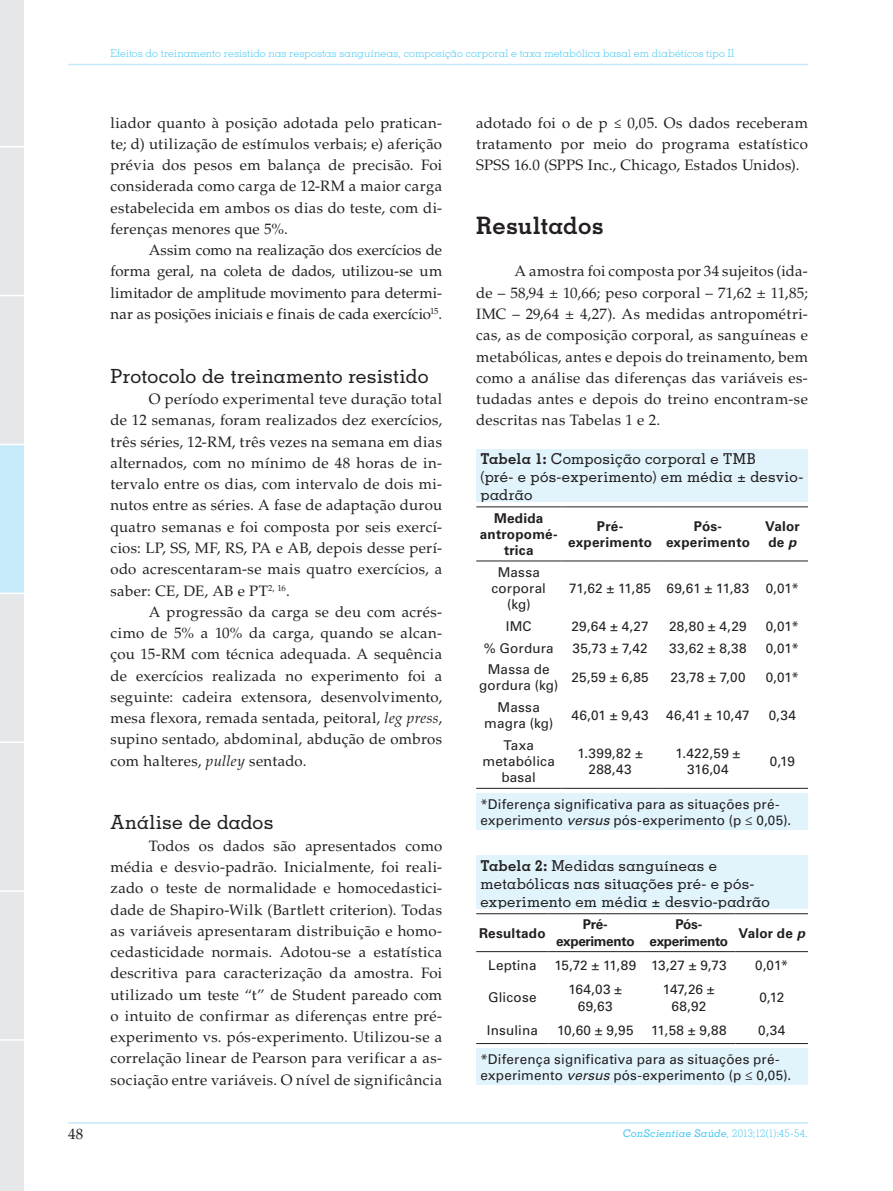
<style>
.page{position:relative;width:893px;height:1191px;background:#fff}
.page>*{position:absolute;margin:0;border:0;box-sizing:border-box;transform-origin:0 0}
.CS_Subtitulo{font:700 24px "Memphis LT Std";letter-spacing:.005em;color:#231f20}
.CS_Subtitulo_2{font:500 19.5px "Memphis LT Std";color:#231f20}
.CS_Normal{font:15px/21.3px "Palatino LT Std";letter-spacing:.02em;color:#231f20;text-align:justify}
.CS_Tabela_-_titulo{font:500 15px/18px "Memphis LT Std";letter-spacing:.015em;color:#231f20}
.CS_Tabela_-_corpo{font:13.5px/16.2px "Univers LT Std";letter-spacing:.015em;color:#231f20;text-align:center}
.t1{font:700 13.5px/16.2px "Univers LT Std";letter-spacing:.015em;color:#231f20;text-align:center}
.t2{font:700 13.5px/16.2px "Univers LT Std";letter-spacing:-.025em;color:#231f20;text-align:center}
.CS_Tabela_-_corpo-2{font:13.5px "Univers LT Std";letter-spacing:-.005em;color:#231f20}
.t3{font:300 10.5px "Memphis LT Std";letter-spacing:.025em;color:#40c7f4}
.t4{font:300 10.5px "Memphis LT Std";letter-spacing:.005em;color:#40c7f4}
.s1{font-style:italic}
.s2{font-weight:700}
.s3{font-weight:500;font-style:italic}
</style>
<div class="page">
<hr style="left:68px;top:64px;width:740px;height:1px;background:#c6eafa">
<hr style="left:68px;top:1122px;width:740px;height:1px;background:#c6eafa">
<svg style="left:0;top:0;width:25px;height:1191px;background:#e3e8ec"></svg>
<div style="left:476px;top:448px;width:332px;height:381px;background:#e1f4fc"></div>
<div style="left:476px;top:502px;width:332px;height:290px;background:#fff"></div>
<hr style="left:476px;top:788px;width:85px;height:1px;background:#231f20">
<hr style="left:561px;top:788px;width:98px;height:1px;background:#231f20">
<hr style="left:659px;top:788px;width:98px;height:1px;background:#231f20">
<hr style="left:757px;top:788px;width:51px;height:1px;background:#231f20">
<hr style="left:476px;top:506px;width:85px;height:1px;background:#231f20">
<hr style="left:561px;top:506px;width:98px;height:1px;background:#231f20">
<hr style="left:659px;top:506px;width:98px;height:1px;background:#231f20">
<hr style="left:757px;top:506px;width:51px;height:1px;background:#231f20">
<hr style="left:476px;top:561px;width:85px;height:1px;background:#231f20">
<hr style="left:561px;top:561px;width:98px;height:1px;background:#231f20">
<hr style="left:659px;top:561px;width:98px;height:1px;background:#231f20">
<hr style="left:757px;top:561px;width:51px;height:1px;background:#231f20">
<div style="left:476px;top:855px;width:332px;height:229px;background:#e1f4fc"></div>
<div style="left:476px;top:909px;width:332px;height:139px;background:#fff"></div>
<hr style="left:476px;top:913px;width:73px;height:1px;background:#231f20">
<hr style="left:549px;top:913px;width:93px;height:1px;background:#231f20">
<hr style="left:642px;top:913px;width:94px;height:1px;background:#231f20">
<hr style="left:736px;top:913px;width:72px;height:1px;background:#231f20">
<hr style="left:476px;top:951px;width:73px;height:1px;background:#231f20">
<hr style="left:549px;top:951px;width:93px;height:1px;background:#231f20">
<hr style="left:642px;top:951px;width:94px;height:1px;background:#231f20">
<hr style="left:736px;top:951px;width:72px;height:1px;background:#231f20">
<hr style="left:476px;top:1043px;width:73px;height:1px;background:#231f20">
<hr style="left:549px;top:1043px;width:93px;height:1px;background:#231f20">
<hr style="left:642px;top:1043px;width:94px;height:1px;background:#231f20">
<hr style="left:736px;top:1043px;width:72px;height:1px;background:#231f20">
<p class="t3" style="left:111px;top:47px;width:625px">Efeitos do treinamento resistido nas respostas sanguíneas, composição corporal e taxa metabólica basal em diabéticos tipo II</p>
<p class="CS_Normal" style="left:111px;top:112px;width:333px">liador quanto à posição adotada pelo pratican&shy;te; d) utilização de estímulos verbais; e) aferição prévia dos pesos em balança de precisão. Foi considerada como carga de 12-RM a maior carga estabelecida em ambos os dias do teste, com di&shy;ferenças menores que 5%.</p>
<p class="CS_Normal" style="left:111px;top:240px;width:333px;text-indent:38px">Assim como na realização dos exercícios de forma geral, na coleta de dados, utilizou-se um limitador de amplitude movimento para determi&shy;nar as posições iniciais e finais de cada exercício<sup>15</sup>.</p>
<p class="CS_Subtitulo_2" style="left:111px;top:364px;width:319px">Protocolo de treinamento resistido</p>
<p class="CS_Normal" style="left:111px;top:388px;width:333px;text-indent:38px">O período experimental teve duração total de 12 semanas, foram realizados dez exercícios, três séries, 12-RM, três vezes na semana em dias alternados, com no mínimo de 48 horas de in&shy;tervalo entre os dias, com intervalo de dois mi&shy;nutos entre as séries. A fase de adaptação durou quatro semanas e foi composta por seis exercí&shy;cios: LP, SS, MF, RS, PA e AB, depois desse perí&shy;odo acrescentaram-se mais quatro exercícios, a saber: CE, DE, AB e PT<sup>2,</sup> <sup>16</sup>.</p>
<p class="CS_Normal" style="left:111px;top:601px;width:333px;text-indent:38px">A progressão da carga se deu com acrés&shy;cimo de 5% a 10% da carga, quando se alcan&shy;çou 15-RM com técnica adequada. A sequência de exercícios realizada no experimento foi a seguinte: cadeira extensora, desenvolvimento, mesa flexora, remada sentada, peitoral, <span class="s1">leg press</span>, supino sentado, abdominal, abdução de ombros com halteres, <span class="s1">pulley</span> sentado.</p>
<p class="CS_Subtitulo_2" style="left:111px;top:810px;width:164px">Análise de dados</p>
<p class="CS_Normal" style="left:111px;top:835px;width:333px;text-indent:38px">Todos os dados são apresentados como média e desvio-padrão. Inicialmente, foi reali&shy;zado o teste de normalidade e homocedastici&shy;dade de Shapiro-Wilk (Bartlett criterion). Todas as variáveis apresentaram distribuição e homo&shy;cedasticidade normais. Adotou-se a estatística descritiva para caracterização da amostra. Foi utilizado um teste “t” de Student pareado com o intuito de confirmar as diferenças entre pré&shy;experimento vs. pós-experimento. Utilizou-se a correlação linear de Pearson para verificar a as&shy;sociação entre variáveis. O nível de significância</p>
<p class="CS_Normal" style="left:476px;top:112px;width:333px">adotado foi o de p ≤ 0,05. Os dados receberam tratamento por meio do programa estatístico SPSS 16.0 (SPPS Inc., Chicago, Estados Unidos).</p>
<p class="CS_Subtitulo" style="left:476px;top:210px;width:129px">Resultados</p>
<p class="CS_Normal" style="left:476px;top:261px;width:333px;text-indent:38px">A amostra foi composta por 34 sujeitos (ida&shy;de – 58,94 ± 10,66; peso corporal – 71,62 ± 11,85; IMC – 29,64 ± 4,27). As medidas antropométri&shy;cas, as de composição corporal, as sanguíneas e metabólicas, antes e depois do treinamento, bem como a análise das diferenças das variáveis es&shy;tudadas antes e depois do treino encontram-se descritas nas Tabelas 1 e 2.</p>
<p class="CS_Tabela_-_titulo" style="left:480px;top:449px;width:324px"><span class="s2">Tabela 1:</span> Composição corporal e TMB<br>(pré- e pós-experimento) em média ± desvio&shy;padrão</p>
<p class="t1" style="left:480px;top:510px;width:79px">Medida antropomé&shy;trica</p>
<p class="t1" style="left:568px;top:518px;width:85px">Pré&shy;experimento</p>
<p class="t1" style="left:666px;top:518px;width:85px">Pós&shy;experimento</p>
<p class="t1" style="left:765px;top:518px;width:36px;text-align:left">Valor de <span class="s1">p</span></p>
<p class="CS_Tabela_-_corpo" style="left:491px;top:564px;width:56px">Massa corporal (kg)</p>
<p class="CS_Tabela_-_corpo-2" style="left:569px;top:580px;width:231px">71,62 ± 11,85 69,61 ± 11,83 0,01*</p>
<p class="CS_Tabela_-_corpo" style="left:506px;top:618px;width:27px">IMC</p>
<p class="CS_Tabela_-_corpo" style="left:572px;top:618px;width:79px">29,64 ± 4,27</p>
<p class="CS_Tabela_-_corpo" style="left:669px;top:618px;width:79px">28,80 ± 4,29</p>
<p class="CS_Tabela_-_corpo" style="left:766px;top:618px;width:35px">0,01*</p>
<p class="CS_Tabela_-_corpo" style="left:484px;top:639px;width:71px">% Gordura</p>
<p class="CS_Tabela_-_corpo" style="left:572px;top:639px;width:77px">35,73 ± 7,42</p>
<p class="CS_Tabela_-_corpo" style="left:669px;top:639px;width:79px">33,62 ± 8,38</p>
<p class="CS_Tabela_-_corpo" style="left:766px;top:639px;width:35px">0,01*</p>
<p class="CS_Tabela_-_corpo" style="left:479px;top:661px;width:81px">Massa de gordura (kg)</p>
<p class="CS_Tabela_-_corpo" style="left:572px;top:669px;width:79px">25,59 ± 6,85</p>
<p class="CS_Tabela_-_corpo" style="left:670px;top:669px;width:77px">23,78 ± 7,00</p>
<p class="CS_Tabela_-_corpo" style="left:766px;top:669px;width:35px">0,01*</p>
<p class="CS_Tabela_-_corpo" style="left:484px;top:699px;width:71px">Massa magra (kg)</p>
<p class="CS_Tabela_-_corpo" style="left:572px;top:707px;width:79px">46,01 ± 9,43</p>
<p class="CS_Tabela_-_corpo" style="left:666px;top:707px;width:85px">46,41 ± 10,47</p>
<p class="CS_Tabela_-_corpo" style="left:769px;top:707px;width:29px">0,34</p>
<p class="CS_Tabela_-_corpo" style="left:482px;top:737px;width:74px">Taxa metabólica basal</p>
<p class="CS_Tabela_-_corpo" style="left:577px;top:745px;width:67px">1.399,82 ±<br>288,43</p>
<p class="CS_Tabela_-_corpo" style="left:675px;top:745px;width:67px">1.422,59 ±<br>316,04</p>
<p class="CS_Tabela_-_corpo" style="left:770px;top:753px;width:27px">0,19</p>
<p class="CS_Tabela_-_corpo" style="left:480px;top:796px;width:312px;text-align:left">*Diferença significativa para as situações pré&shy;experimento <span class="s1">versus</span> pós-experimento (p ≤ 0,05).</p>
<p class="CS_Tabela_-_titulo" style="left:480px;top:856px;width:291px"><span class="s2">Tabela 2:</span> Medidas sanguíneas e metabólicas nas situações pré- e pós&shy;experimento em média ± desvio-padrão</p>
<p class="t1" style="left:479px;top:924px;width:68px">Resultado</p>
<p class="t2" style="left:556px;top:916px;width:80px">Pré&shy;experimento</p>
<p class="t2" style="left:650px;top:916px;width:80px">Pós&shy;experimento</p>
<p class="t1" style="left:739px;top:924px;width:68px">Valor de <span class="s1">p</span></p>
<p class="CS_Tabela_-_corpo" style="left:488px;top:957px;width:50px">Leptina</p>
<p class="CS_Tabela_-_corpo" style="left:554px;top:957px;width:174px">15,72 ± 11,89 13,27 ± 9,73</p>
<p class="CS_Tabela_-_corpo" style="left:755px;top:957px;width:35px">0,01*</p>
<p class="CS_Tabela_-_corpo" style="left:488px;top:989px;width:50px">Glicose</p>
<p class="CS_Tabela_-_corpo" style="left:568px;top:981px;width:55px">164,03 ±<br>69,63</p>
<p class="CS_Tabela_-_corpo" style="left:663px;top:981px;width:53px">147,26 ±<br>68,92</p>
<p class="CS_Tabela_-_corpo" style="left:759px;top:989px;width:26px">0,12</p>
<p class="CS_Tabela_-_corpo" style="left:487px;top:1022px;width:52px">Insulina</p>
<p class="CS_Tabela_-_corpo" style="left:557px;top:1022px;width:78px">10,60 ± 9,95</p>
<p class="CS_Tabela_-_corpo" style="left:651px;top:1022px;width:77px">11,58 ± 9,88</p>
<p class="CS_Tabela_-_corpo" style="left:758px;top:1022px;width:29px">0,34</p>
<p class="CS_Tabela_-_corpo" style="left:480px;top:1051px;width:312px;text-align:left">*Diferença significativa para as situações pré&shy;experimento <span class="s1">versus</span> pós-experimento (p ≤ 0,05).</p>
<p class="CS_Normal" style="left:68px;top:1123px;width:17px">48</p>
<p class="t4" style="left:623px;top:1127px;width:186px"><span class="s3">ConScientiae Saúde</span>, 2013;12(1):45-54.</p>
</div>
